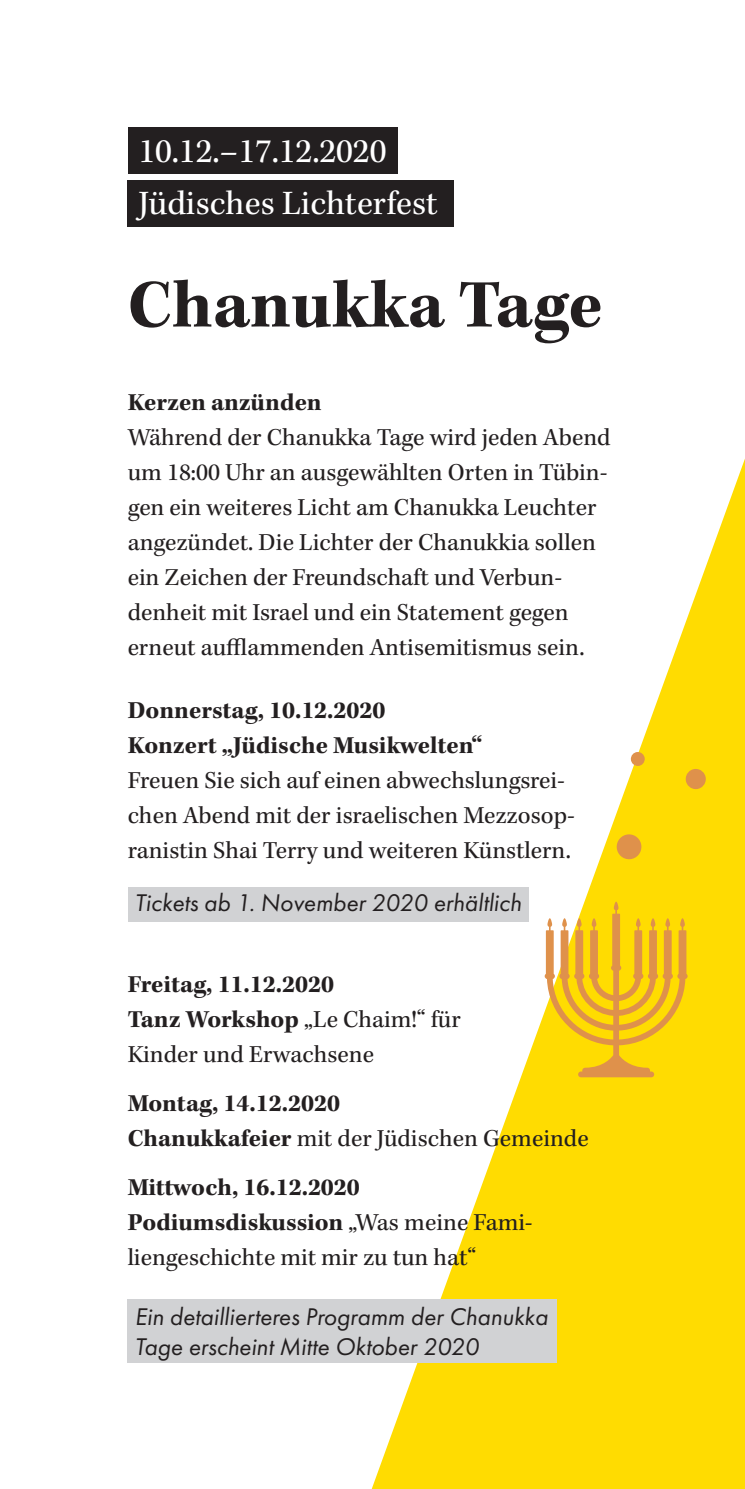
<style>
.page{position:relative;width:745px;height:1489px;background:#fff}
.page>*{position:absolute;margin:0;border:0;box-sizing:border-box;transform-origin:0 0}
.t1{font:700 70px "Kepler Std";color:#231f20}
.t2{font:35px "Kepler Std";color:#fff}
.t3{font:25px/35px "Kepler Std";color:#231f20}
.t4{font:italic 25px/30px "Futura PT";color:#231f20}
.t5{font:700 25px/35px "Kepler Std";color:#231f20}
.s1{font-weight:700}
.s2{font-weight:400}
</style>
<div class="page">
<svg style="left:371px;top:461px;width:373px;height:1027px"></svg>
<div style="left:128px;top:887px;width:400px;height:34px;background:#d1d2d4"></div>
<div style="left:128px;top:1298px;width:428px;height:64px;background:#d1d2d4"></div>
<div style="left:128px;top:180px;width:326px;height:46px;background:#231f20"></div>
<div style="left:128px;top:128px;width:269px;height:46px;background:#231f20"></div>
<div style="left:685px;top:768px;width:20px;height:21px;background:#df914b;border-radius:50%"></div>
<div style="left:616px;top:833px;width:25px;height:26px;background:#df914b;border-radius:50%"></div>
<div style="left:630px;top:751px;width:14px;height:15px;background:#df914b;border-radius:50%"></div>
<svg style="left:544px;top:901px;width:143px;height:176px;background:#f4c528"></svg>
<p class="t2" style="left:138px;top:131px;width:249px">10.12.–17.12.2020</p>
<p class="t2" style="left:138px;top:184px;width:300px">Jüdisches Lichterfest</p>
<p class="t1" style="left:128px;top:265px;width:476px">Chanukka Tage</p>
<p class="t3" style="left:128px;top:385px;width:484px"><span class="s1">Kerzen anzünden<br></span>Während der Chanukka Tage wird jeden Abend um 18:00 Uhr an ausgewählten Orten in Tübin&shy;gen ein weiteres Licht am Chanukka Leuchter angezündet. Die Lichter der Chanukkia sollen ein Zeichen der Freundschaft und Verbun&shy;denheit mit Israel und ein Statement gegen erneut aufflammenden Antisemitismus sein.</p>
<p class="t3" style="left:128px;top:694px;width:448px"><span class="s1">Donnerstag, 10.12.2020<br>Konzert „Jüdische Musikwelten“<br></span>Freuen Sie sich auf einen abwechslungsrei&shy;chen Abend mit der israelischen Mezzosop&shy;ranistin Shai Terry und weiteren Künstlern.</p>
<p class="t4" style="left:135px;top:887px;width:388px">Tickets ab 1. November 2020 erhältlich</p>
<p class="t3" style="left:128px;top:967px;width:334px"><span class="s1">Freitag, 11.12.2020<br>Tanz Workshop</span> „Le Chaim!“ für<br>Kinder und Erwachsene</p>
<p class="t5" style="left:128px;top:1086px;width:462px">Montag, 14.12.2020<br>Chanukkafeier <span class="s2">mit der Jüdischen Gemeinde</span></p>
<p class="t3" style="left:128px;top:1170px;width:406px"><span class="s1">Mittwoch, 16.12.2020<br>Podiumsdiskussion</span> „Was meine Fami&shy;liengeschichte mit mir zu tun hat“</p>
<p class="t4" style="left:135px;top:1301px;width:414px">Ein detaillierteres Programm der Chanukka<br>Tage erscheint Mitte Oktober 2020</p>
</div>
